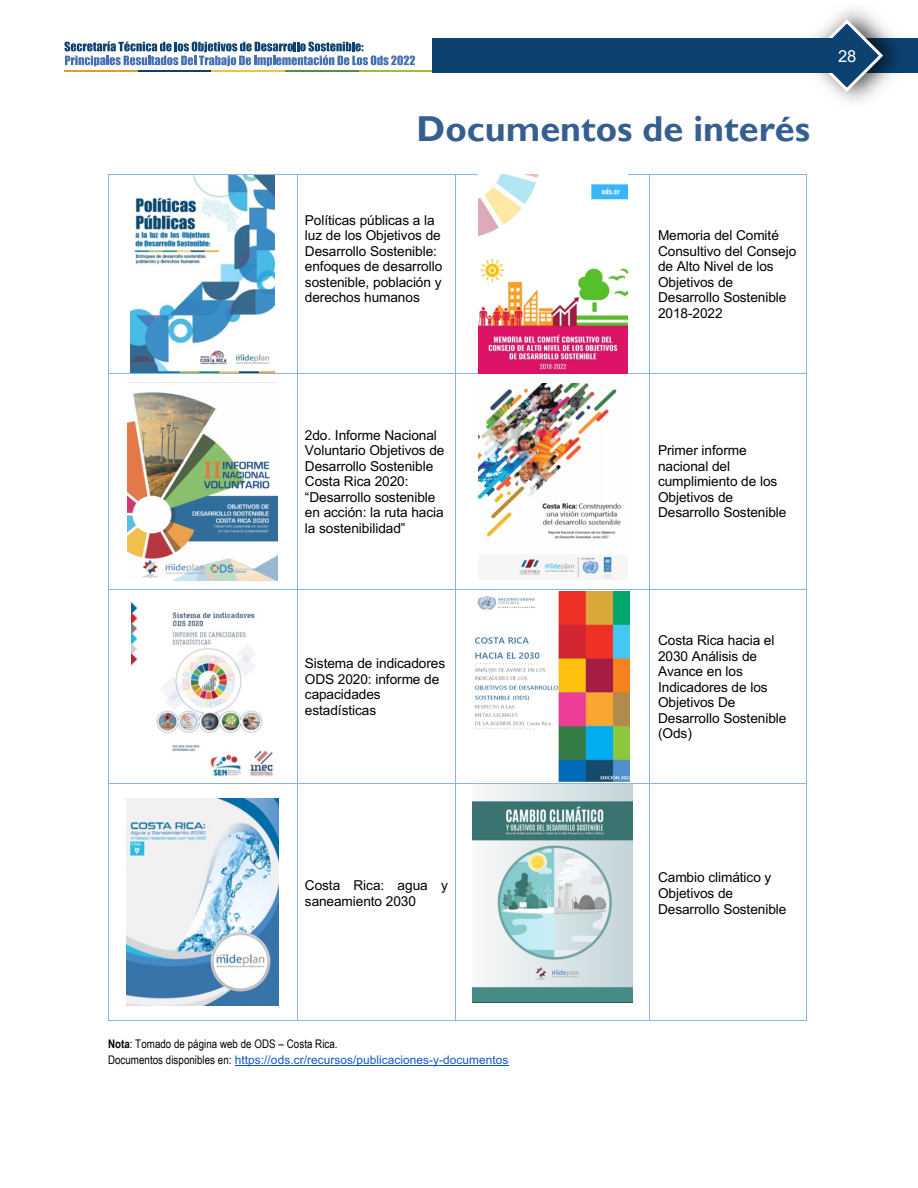
<style>
.page{position:relative;width:918px;height:1188px;background:#fff}
.page>*{position:absolute;margin:0;border:0;box-sizing:border-box;transform-origin:0 0}
.t1{font:700 36px "Gill Sans";color:#365f91}
.t2{font:16.5px "Arial";color:#fff}
.t3{font:13.65px/15.5px "Arial";letter-spacing:-.005em;color:#000}
.t4{font:11.85px/15.9px "Arial Narrow";letter-spacing:.005em;color:#000}
.s1{font-weight:700}
.s2{font-family:"Arial";color:#15c}
</style>
<div class="page">
<img style="left:791px;top:9px;width:126px;height:93px">
<img style="left:885px;top:39px;width:32px;height:34px">
<svg style="left:808px;top:17px;width:77px;height:77px"></svg>
<div style="left:432px;top:39px;width:403px;height:34px;background:#0d4270"></div>
<hr style="left:358px;top:71px;width:74px;height:1px;background:#a1bd38">
<hr style="left:285px;top:71px;width:73px;height:1px;background:#528f42">
<hr style="left:211px;top:71px;width:74px;height:1px;background:#edc445">
<hr style="left:138px;top:71px;width:73px;height:1px;background:#0d4270">
<hr style="left:64px;top:71px;width:74px;height:1px;background:#de9e2b">
<svg style="left:64px;top:41px;width:351px;height:30px"></svg>
<hr style="left:109px;top:174px;width:188px;height:1px;background:#8db3e2">
<hr style="left:297px;top:174px;width:158px;height:1px;background:#8db3e2">
<hr style="left:456px;top:174px;width:193px;height:1px;background:#8db3e2">
<hr style="left:650px;top:174px;width:156px;height:1px;background:#8db3e2">
<hr style="left:108px;top:175px;width:1px;height:198px;background:#8db3e2">
<hr style="left:297px;top:175px;width:1px;height:198px;background:#8db3e2">
<hr style="left:455px;top:175px;width:1px;height:198px;background:#8db3e2">
<hr style="left:649px;top:175px;width:1px;height:198px;background:#8db3e2">
<hr style="left:806px;top:175px;width:1px;height:198px;background:#8db3e2">
<hr style="left:109px;top:373px;width:188px;height:1px;background:#8db3e2">
<hr style="left:297px;top:373px;width:158px;height:1px;background:#8db3e2">
<hr style="left:456px;top:373px;width:193px;height:1px;background:#8db3e2">
<hr style="left:650px;top:373px;width:156px;height:1px;background:#8db3e2">
<hr style="left:108px;top:374px;width:1px;height:215px;background:#8db3e2">
<hr style="left:297px;top:374px;width:1px;height:215px;background:#8db3e2">
<hr style="left:455px;top:374px;width:1px;height:215px;background:#8db3e2">
<hr style="left:649px;top:374px;width:1px;height:215px;background:#8db3e2">
<hr style="left:806px;top:374px;width:1px;height:215px;background:#8db3e2">
<hr style="left:109px;top:589px;width:188px;height:1px;background:#8db3e2">
<hr style="left:297px;top:589px;width:158px;height:1px;background:#8db3e2">
<hr style="left:456px;top:589px;width:193px;height:1px;background:#8db3e2">
<hr style="left:650px;top:589px;width:156px;height:1px;background:#8db3e2">
<hr style="left:108px;top:590px;width:1px;height:193px;background:#8db3e2">
<hr style="left:297px;top:590px;width:1px;height:193px;background:#8db3e2">
<hr style="left:455px;top:590px;width:1px;height:193px;background:#8db3e2">
<hr style="left:649px;top:590px;width:1px;height:193px;background:#8db3e2">
<hr style="left:806px;top:590px;width:1px;height:193px;background:#8db3e2">
<hr style="left:109px;top:783px;width:188px;height:1px;background:#8db3e2">
<hr style="left:297px;top:783px;width:158px;height:1px;background:#8db3e2">
<hr style="left:456px;top:783px;width:193px;height:1px;background:#8db3e2">
<hr style="left:650px;top:783px;width:156px;height:1px;background:#8db3e2">
<hr style="left:108px;top:784px;width:1px;height:236px;background:#8db3e2">
<hr style="left:109px;top:1020px;width:188px;height:1px;background:#8db3e2">
<hr style="left:297px;top:784px;width:1px;height:236px;background:#8db3e2">
<hr style="left:297px;top:1020px;width:158px;height:1px;background:#8db3e2">
<hr style="left:455px;top:784px;width:1px;height:236px;background:#8db3e2">
<hr style="left:456px;top:1020px;width:193px;height:1px;background:#8db3e2">
<hr style="left:649px;top:784px;width:1px;height:236px;background:#8db3e2">
<hr style="left:650px;top:1020px;width:156px;height:1px;background:#8db3e2">
<hr style="left:806px;top:784px;width:1px;height:236px;background:#8db3e2">
<hr style="left:235px;top:1065px;width:273px;height:1px;background:#15c">
<img style="left:130px;top:175px;width:145px;height:198px">
<img style="left:478px;top:175px;width:149px;height:198px">
<img style="left:128px;top:392px;width:150px;height:189px">
<img style="left:478px;top:383px;width:143px;height:196px">
<img style="left:132px;top:602px;width:141px;height:175px">
<img style="left:476px;top:592px;width:153px;height:189px">
<img style="left:127px;top:799px;width:152px;height:207px">
<img style="left:473px;top:784px;width:160px;height:218px">
<p class="t1" style="left:417px;top:108px;width:395px">Documentos de interés</p>
<p class="t3" style="left:305px;top:212px;width:139px">Políticas públicas a la luz de los Objetivos de<br>Desarrollo Sostenible: enfoques de desarrollo sostenible, población y derechos humanos</p>
<p class="t3" style="left:658px;top:228px;width:140px">Memoria del Comité<br>Consultivo del Consejo de Alto Nivel de los<br>Objetivos de<br>Desarrollo Sostenible<br>2018-2022</p>
<p class="t2" style="left:838px;top:44px;width:20px">28</p>
<p class="t3" style="left:305px;top:427px;width:141px">2do. Informe Nacional<br>Voluntario Objetivos de<br>Desarrollo Sostenible<br>Costa Rica 2020: “Desarrollo sostenible en acción: la ruta hacia la sostenibilidad”</p>
<p class="t3" style="left:305px;top:656px;width:142px">Sistema de indicadores<br>ODS 2020: informe de capacidades estadísticas</p>
<p class="t3" style="left:658px;top:443px;width:130px">Primer informe nacional del cumplimiento de los<br>Objetivos de<br>Desarrollo Sostenible</p>
<p class="t3" style="left:658px;top:632px;width:130px">Costa Rica hacia el<br>2030 Análisis de<br>Avance en los<br>Indicadores de los<br>Objetivos De<br>Desarrollo Sostenible (Ods)</p>
<p class="t3" style="left:305px;top:878px;width:144px">Costa Rica: agua y saneamiento 2030</p>
<p class="t3" style="left:658px;top:870px;width:130px">Cambio climático y<br>Objetivos de<br>Desarrollo Sostenible</p>
<p class="t4" style="left:108px;top:1036px;width:402px"><span class="s1">Nota</span>: Tomado de página web de ODS – Costa Rica.<br>Documentos disponibles en: <span class="s2">https://ods.cr/recursos/publicaciones-y-documentos</span></p>
</div>
